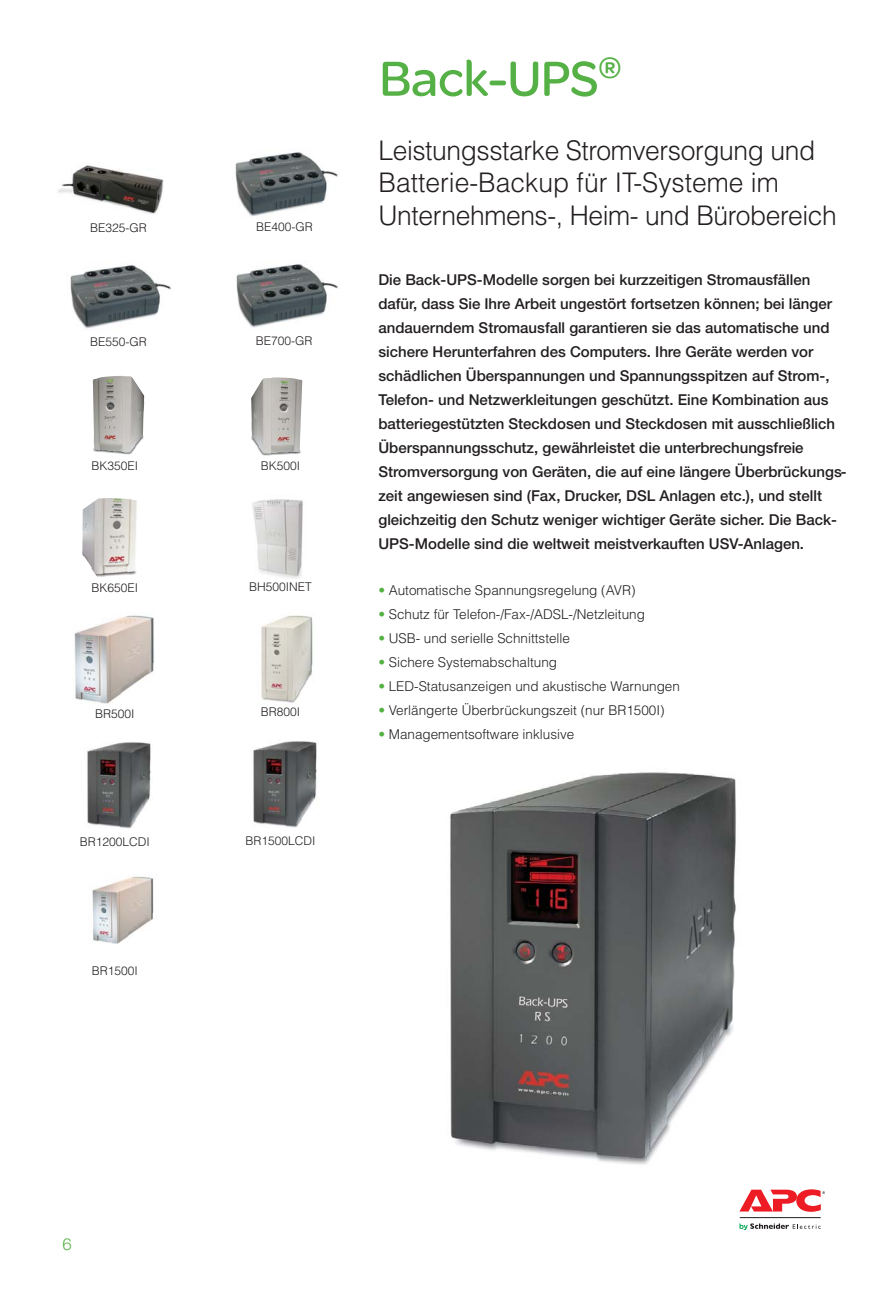
<style>
.page{position:relative;width:893px;height:1289px;background:#fff}
.page>*{position:absolute;margin:0;border:0;box-sizing:border-box;transform-origin:0 0}
.t1{font:52.5px "SE Optimist";letter-spacing:-.015em;color:#55b145}
.t2{font:300 27px/32.4px "Helvetica";letter-spacing:-.015em;color:#231f20}
.t3{font:300 16.5px "Helvetica Neue";color:#55b145}
.t4{font:500 15px/24px "Helvetica Neue";color:#231f20}
.t5{font:300 13.5px "Helvetica";color:#231f20}
.t6{font:300 12px "Helvetica";color:#231f20}
.s1{color:#55b145}
</style>
<div class="page">
<img style="left:450px;top:772px;width:286px;height:393px">
<svg style="left:739px;top:1223px;width:82px;height:6px"></svg>
<hr style="left:740px;top:1217px;width:81px;height:1px;background:#231f20">
<svg style="left:739px;top:1189px;width:86px;height:22px"></svg>
<img style="left:58px;top:165px;width:106px;height:49px">
<img style="left:261px;top:615px;width:52px;height:88px">
<img style="left:235px;top:152px;width:103px;height:65px">
<img style="left:252px;top:499px;width:51px;height:79px">
<img style="left:70px;top:265px;width:101px;height:64px">
<img style="left:82px;top:498px;width:55px;height:79px">
<img style="left:251px;top:377px;width:51px;height:79px">
<img style="left:87px;top:742px;width:66px;height:86px">
<img style="left:92px;top:376px;width:52px;height:74px">
<img style="left:74px;top:615px;width:80px;height:89px">
<img style="left:253px;top:741px;width:64px;height:86px">
<img style="left:236px;top:264px;width:102px;height:64px">
<img style="left:92px;top:876px;width:62px;height:67px">
<p class="t6" style="left:90px;top:223px;width:58px">BE325-GR</p>
<p class="t6" style="left:256px;top:223px;width:58px">BE400-GR</p>
<p class="t6" style="left:90px;top:337px;width:58px">BE550-GR</p>
<p class="t6" style="left:256px;top:336px;width:58px">BE700-GR</p>
<p class="t6" style="left:92px;top:461px;width:48px">BK350EI</p>
<p class="t6" style="left:261px;top:461px;width:41px">BK500I</p>
<p class="t6" style="left:92px;top:583px;width:48px">BK650EI</p>
<p class="t6" style="left:249px;top:583px;width:64px">BH500INET</p>
<p class="t6" style="left:95px;top:709px;width:41px">BR500I</p>
<p class="t6" style="left:261px;top:707px;width:41px">BR800I</p>
<p class="t6" style="left:80px;top:837px;width:71px">BR1200LCDI</p>
<p class="t6" style="left:246px;top:836px;width:71px">BR1500LCDI</p>
<p class="t6" style="left:92px;top:966px;width:47px">BR1500I</p>
<h1 class="t1" style="left:379px;top:60px;width:244px">Back-UPS<sup>®</sup></h1>
<h2 class="t2" style="left:378px;top:137px;width:460px">Leistungsstarke Stromversorgung und<br>Batterie-Backup für IT-Systeme im<br>Unternehmens-, Heim- und Bürobereich</h2>
<p class="t4" style="left:378px;top:269px;width:470px">Die Back-UPS-Modelle sorgen bei kurzzeitigen Stromausfällen dafür, dass Sie Ihre Arbeit ungestört fortsetzen können; bei länger andauerndem Stromausfall garantieren sie das automatische und sichere Herunterfahren des Computers. Ihre Geräte werden vor schädlichen Überspannungen und Spannungsspitzen auf Strom-, Telefon- und Netzwerkleitungen geschützt. Eine Kombination aus batteriegestützten Steckdosen und Steckdosen mit ausschließlich Überspannungsschutz, gewährleistet die unterbrechungsfreie Stromversorgung von Geräten, die auf eine längere Überbrückungs&shy;zeit angewiesen sind (Fax, Drucker, DSL Anlagen etc.), und stellt gleichzeitig den Schutz weniger wichtiger Geräte sicher. Die Back-UPS-Modelle sind die weltweit meistverkauften USV-Anlagen.</p>
<p class="t5" style="left:378px;top:585px;width:259px"><span class="s1">•</span> Automatische Spannungsregelung (AVR)</p>
<p class="t5" style="left:378px;top:609px;width:268px"><span class="s1">•</span> Schutz für Telefon-/Fax-/ADSL-/Netzleitung</p>
<p class="t5" style="left:378px;top:633px;width:193px"><span class="s1">•</span> USB- und serielle Schnittstelle</p>
<p class="t5" style="left:378px;top:657px;width:180px"><span class="s1">•</span> Sichere Systemabschaltung</p>
<p class="t5" style="left:378px;top:681px;width:303px"><span class="s1">•</span> LED-Statusanzeigen und akustische Warnungen</p>
<p class="t5" style="left:378px;top:705px;width:288px"><span class="s1">•</span> Verlängerte Überbrückungszeit (nur BR1500I)</p>
<p class="t5" style="left:378px;top:729px;width:197px"><span class="s1">•</span> Managementsoftware inklusive</p>
<p class="t3" style="left:63px;top:1238px;width:11px">6</p>
</div>
